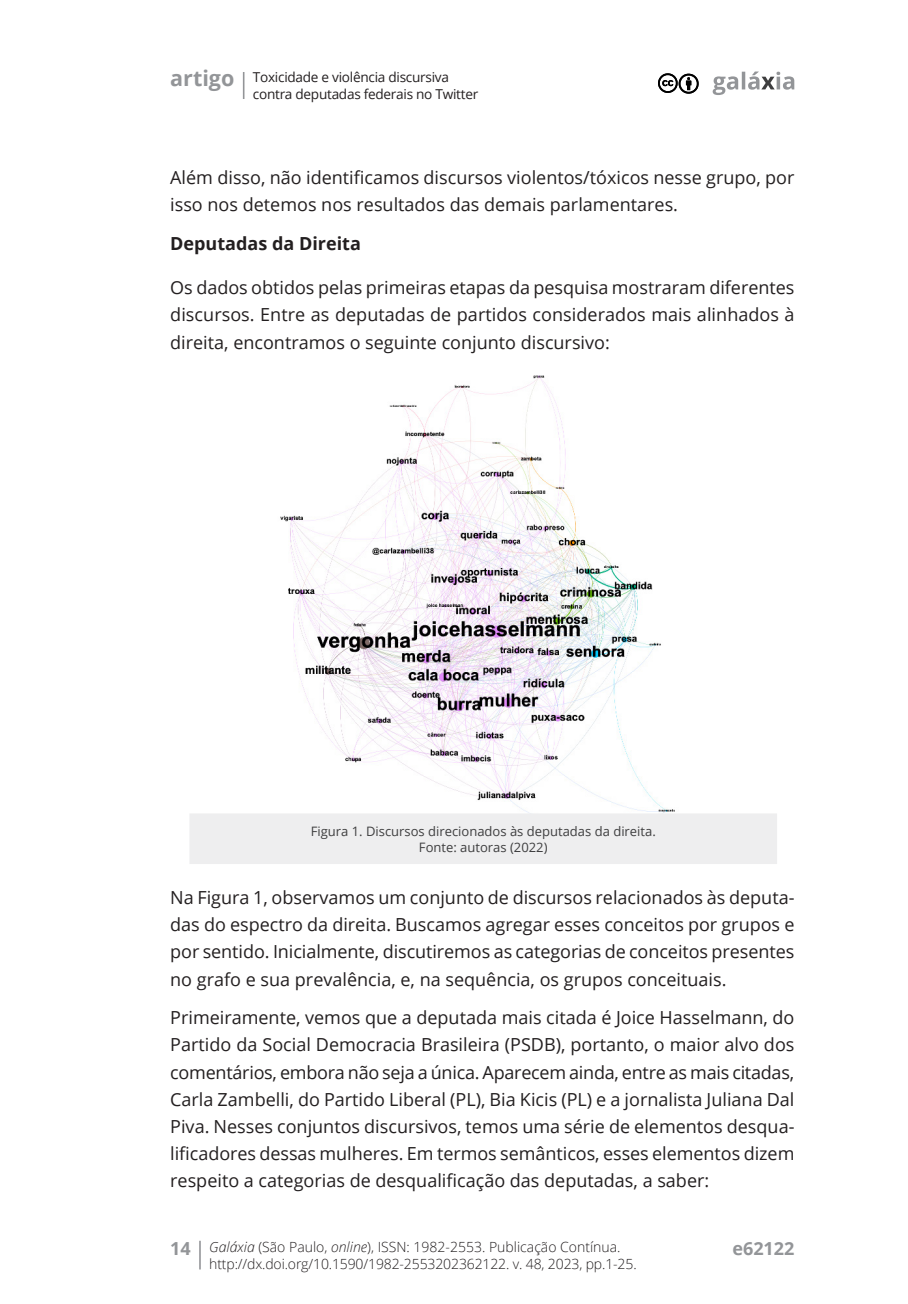
<style>
.page{position:relative;width:908px;height:1304px;background:#fff}
.page>*{position:absolute;margin:0;border:0;box-sizing:border-box;transform-origin:0 0}
.t1{font:700 21.6px "Open Sans";color:#939598}
.Mancha_de_texto{font:18px/27.2px "Open Sans";color:#231f20;text-align:justify}
.Subsubtítulo{font:700 18px "Open Sans";color:#231f20}
.t2{font:700 18px "Open Sans";color:#939598}
.t3{font:300 14px "Open Sans";letter-spacing:-.01em;color:#231f20}
.t4{font:13.6px/17px "Open Sans";letter-spacing:-.02em;color:#231f20}
._0_enviado_RECEBIDO{font:13px/16px "Open Sans";color:#3e3e3f;text-align:center}
.s1{font-style:italic}
</style>
<div class="page">
<svg style="left:712px;top:72px;width:82px;height:23px"></svg>
<svg style="left:658px;top:73px;width:41px;height:21px"></svg>
<hr style="left:199px;top:1241px;width:2px;height:28px;background:#939598">
<svg style="left:243px;top:72px;width:1px;height:27px"></svg>
<img style="left:280px;top:375px;width:395px;height:438px">
<div style="left:190px;top:814px;width:586px;height:50px;background:#eeeeef"></div>
<p class="t1" style="left:170px;top:63px;width:66px">artigo</p>
<p class="t4" style="left:253px;top:68px;width:227px">Toxicidade e violência discursiva contra deputadas federais no Twitter</p>
<p class="Mancha_de_texto" style="left:170px;top:163px;width:625px">Além disso, não identificamos discursos violentos/tóxicos nesse grupo, por isso nos detemos nos resultados das demais parlamentares.</p>
<p class="Subsubtítulo" style="left:170px;top:231px;width:192px">Deputadas da Direita</p>
<p class="Mancha_de_texto" style="left:170px;top:274px;width:625px">Os dados obtidos pelas primeiras etapas da pesquisa mostraram diferentes discursos. Entre as deputadas de partidos considerados mais alinhados à direita, encontramos o seguinte conjunto discursivo:</p>
<p class="_0_enviado_RECEBIDO" style="left:310px;top:823px;width:346px">Figura 1. Discursos direcionados às deputadas da direita.<br>Fonte: autoras (2022)</p>
<p class="Mancha_de_texto" style="left:170px;top:883px;width:625px">Na Figura 1, observamos um conjunto de discursos relacionados às deputa&shy;das do espectro da direita. Buscamos agregar esses conceitos por grupos e por sentido. Inicialmente, discutiremos as categorias de conceitos presentes no grafo e sua prevalência, e, na sequência, os grupos conceituais.</p>
<p class="Mancha_de_texto" style="left:170px;top:1004px;width:625px">Primeiramente, vemos que a deputada mais citada é Joice Hasselmann, do Partido da Social Democracia Brasileira (PSDB), portanto, o maior alvo dos comentários, embora não seja a única. Aparecem ainda, entre as mais citadas, Carla Zambelli, do Partido Liberal (PL), Bia Kicis (PL) e a jornalista Juliana Dal Piva. Nesses conjuntos discursivos, temos uma série de elementos desqua&shy;lificadores dessas mulheres. Em termos semânticos, esses elementos dizem respeito a categorias de desqualificação das deputadas, a saber:</p>
<p class="t2" style="left:170px;top:1236px;width:22px">14</p>
<p class="t3" style="left:209px;top:1237px;width:412px"><span class="s1">Galáxia</span> (São Paulo, <span class="s1">online</span>), ISSN: 1982-2553. Publicação Contínua.</p>
<p class="t2" style="left:732px;top:1236px;width:64px">e62122</p>
<p class="t3" style="left:209px;top:1254px;width:428px">http://dx.doi.org/10.1590/1982-2553202362122. v. 48, 2023, pp.1-25.</p>
</div>
